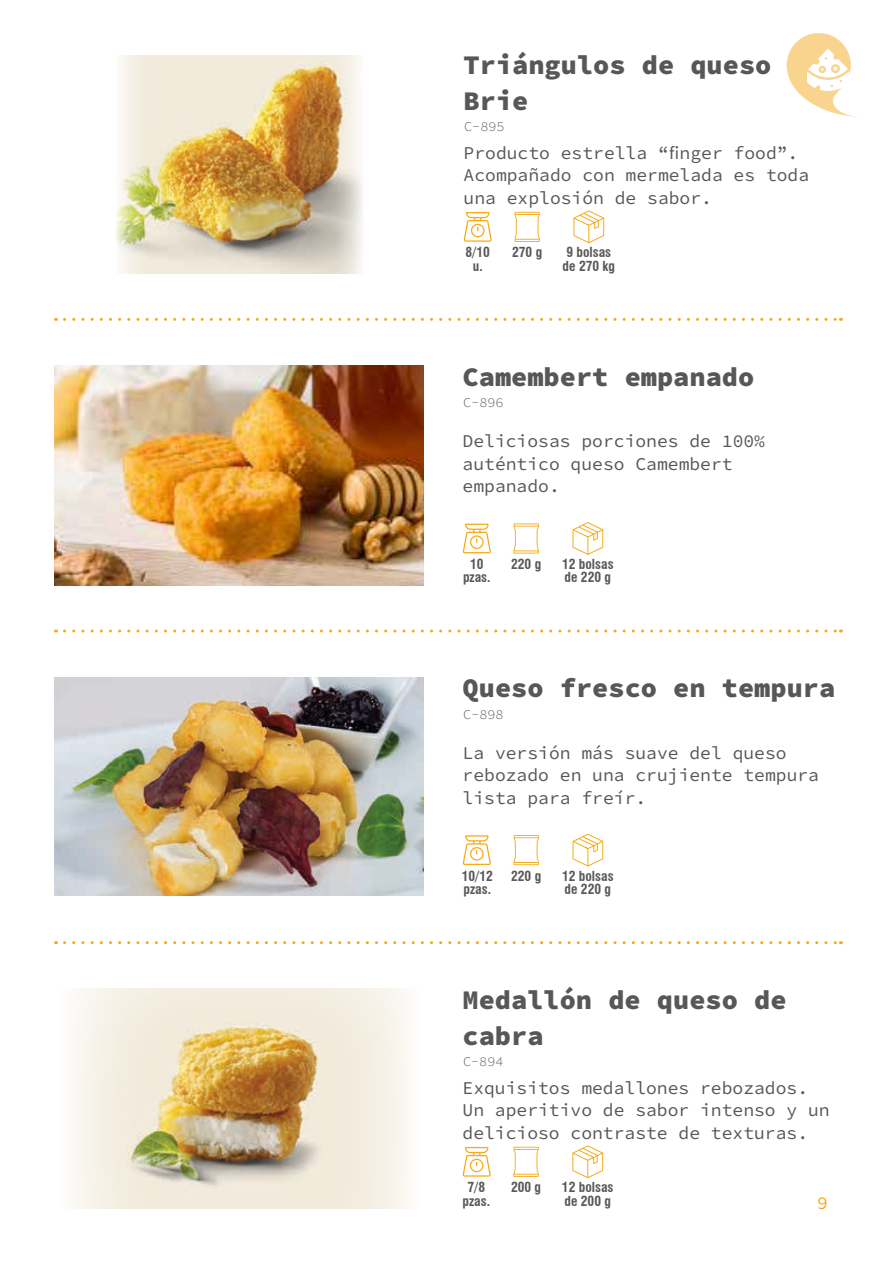
<style>
.page{position:relative;width:893px;height:1263px;background:#fff}
.page>*{position:absolute;margin:0;border:0;box-sizing:border-box;transform-origin:0 0}
.t1{font:900 27px/36px "Source Code Pro";color:#575758}
.t2{font:18px/22.5px "Source Code Pro Regular 2";color:#575758}
.t3{font:18px "Source Code Pro";color:#575758}
.t4{font:18px "Source Code Pro Regular 2";color:#f8a91a}
.t5{font:700 condensed 13.5px/13.5px "Swiss 721 BT";color:#585858}
.t6{font:300 13.5px "Source Code Pro";color:#575758}
</style>
<div class="page">
<svg style="left:65px;top:318px;width:776px;height:3px"></svg>
<svg style="left:65px;top:629px;width:776px;height:3px"></svg>
<svg style="left:65px;top:941px;width:776px;height:3px"></svg>
<svg style="left:787px;top:33px;width:70px;height:84px"></svg>
<img style="left:54px;top:366px;width:370px;height:219px">
<svg style="left:463px;top:524px;width:28px;height:29px"></svg>
<svg style="left:513px;top:523px;width:26px;height:30px"></svg>
<svg style="left:572px;top:522px;width:31px;height:33px"></svg>
<img style="left:54px;top:677px;width:370px;height:219px">
<svg style="left:463px;top:835px;width:28px;height:30px"></svg>
<svg style="left:513px;top:835px;width:26px;height:30px"></svg>
<svg style="left:572px;top:834px;width:31px;height:32px"></svg>
<img style="left:74px;top:988px;width:334px;height:220px">
<svg style="left:462px;top:1147px;width:29px;height:29px"></svg>
<svg style="left:513px;top:1147px;width:26px;height:30px"></svg>
<svg style="left:572px;top:1145px;width:31px;height:33px"></svg>
<img style="left:116px;top:55px;width:246px;height:218px">
<svg style="left:464px;top:212px;width:28px;height:30px"></svg>
<svg style="left:514px;top:212px;width:26px;height:30px"></svg>
<svg style="left:573px;top:210px;width:31px;height:33px"></svg>
<h1 class="t1" style="left:464px;top:48px;width:309px">Triángulos de queso<br>Brie</h1>
<p class="t6" style="left:464px;top:116px;width:42px">C-895</p>
<p class="t3" style="left:464px;top:140px;width:336px">Producto estrella “finger food”.</p>
<p class="t2" style="left:464px;top:165px;width:347px">Acompañado con mermelada es toda una explosión de sabor.</p>
<p class="t5" style="left:466px;top:246px;width:26px;text-align:center">8/10 u.</p>
<p class="t5" style="left:512px;top:246px;width:32px">270 g</p>
<p class="t5" style="left:563px;top:246px;width:54px">9 bolsas de 270 kg</p>
<h1 class="t1" style="left:463px;top:359px;width:293px">Camembert empanado</h1>
<p class="t6" style="left:463px;top:393px;width:42px">C-896</p>
<p class="t2" style="left:463px;top:430px;width:304px">Deliciosas porciones de 100% auténtico queso Camembert empanado.</p>
<p class="t5" style="left:463px;top:557px;width:29px;text-align:center">10 pzas.</p>
<p class="t5" style="left:511px;top:557px;width:32px">220 g</p>
<p class="t5" style="left:562px;top:557px;width:53px">12 bolsas de 220 g</p>
<h1 class="t1" style="left:463px;top:671px;width:374px">Queso fresco en tempura</h1>
<p class="t6" style="left:463px;top:704px;width:42px">C-898</p>
<p class="t2" style="left:463px;top:742px;width:358px">La versión más suave del queso rebozado en una crujiente tempura lista para freír.</p>
<p class="t5" style="left:462px;top:869px;width:33px">10/12 pzas.</p>
<p class="t5" style="left:511px;top:869px;width:32px">220 g</p>
<p class="t5" style="left:562px;top:869px;width:53px">12 bolsas de 220 g</p>
<h1 class="t1" style="left:462px;top:983px;width:326px">Medallón de queso de cabra</h1>
<p class="t6" style="left:463px;top:1051px;width:42px">C-894</p>
<p class="t2" style="left:462px;top:1077px;width:369px">Exquisitos medallones rebozados.<br>Un aperitivo de sabor intenso y un delicioso contraste de texturas.</p>
<p class="t5" style="left:462px;top:1180px;width:29px;text-align:center">7/8 pzas.</p>
<p class="t5" style="left:511px;top:1180px;width:32px">200 g</p>
<p class="t5" style="left:562px;top:1180px;width:53px">12 bolsas de 200 g</p>
<p class="t4" style="left:817px;top:1190px;width:12px">9</p>
</div>
